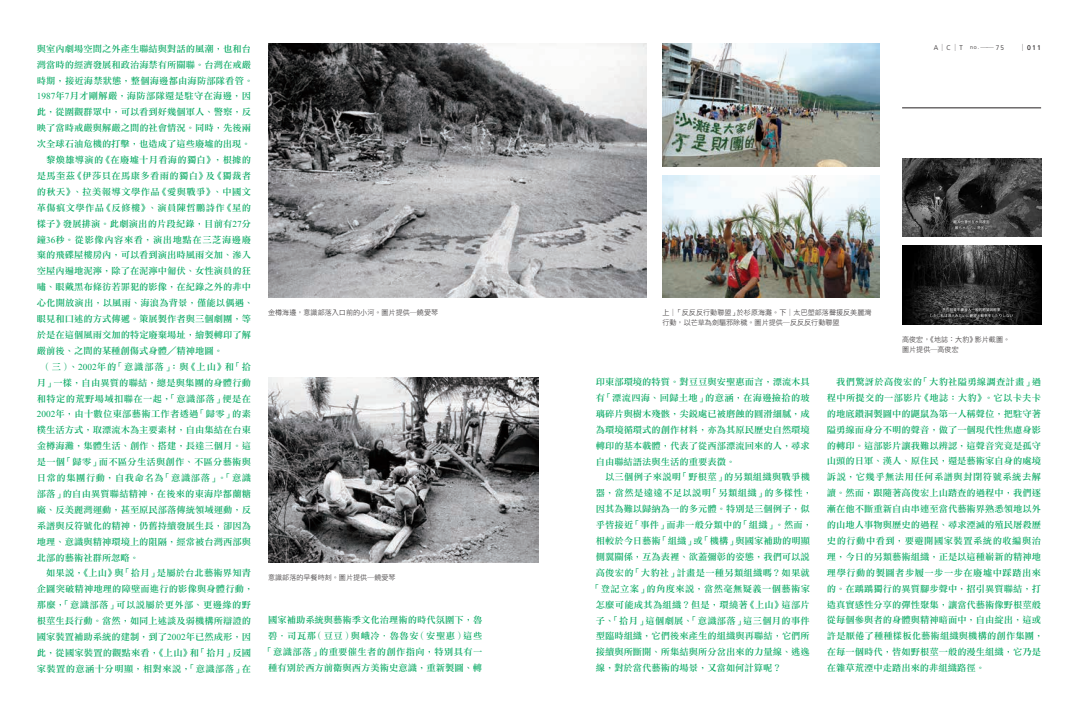
<style>
.page{position:relative;width:1078px;height:720px;background:#fff}
.page>*{position:absolute;margin:0;border:0;box-sizing:border-box;transform-origin:0 0}
.t1{font:9.1px/15.9px "DF Li Song Std W5";letter-spacing:.005em;color:#00a75f;text-align:justify}
.t2{font:9.1px "DF Li Song Std W5";letter-spacing:.045em;color:#00a75f}
.t3{font:9.1px "DF Li Song Std W5";letter-spacing:.03em;color:#00a75f}
.t4{font:9.1px "DF Li Song Std W5";letter-spacing:.035em;color:#00a75f}
.t5{font:9.1px "DF Li Song Std W5";letter-spacing:.065em;color:#00a75f}
.t6{font:9.1px "DF Li Song Std W5";letter-spacing:.06em;color:#00a75f}
.t7{font:9.1px "DF Li Song Std W5";letter-spacing:.04em;color:#00a75f}
.t8{font:7.2px/10.2px "DF Hei Std W3";color:#231f20}
.t9{font:7.1px "DF Hei Std W3";color:#231f20}
.t10{font:6.9px "Frutiger";color:#231f20}
.s1{font-family:"Frutiger";font-weight:300;font-size:6.9px}
.s2{font-family:"Frutiger";font-weight:300;font-size:5.5px}
.s3{font-family:"Frutiger";font-weight:300;font-size:6.7px}
.s4{font-family:"DF Hei Std W3";font-size:7.1px}
.s5{font-family:"Times New Roman"}
</style>
<div class="page">
<img style="left:902px;top:159px;width:138px;height:78px">
<img style="left:902px;top:246px;width:138px;height:78px">
<img style="left:268px;top:377px;width:271px;height:185px">
<img style="left:268px;top:44px;width:378px;height:254px">
<img style="left:662px;top:44px;width:217px;height:122px">
<img style="left:662px;top:176px;width:217px;height:122px">
<hr style="left:901px;top:108px;width:139px;height:1px;background:#231f20">
<p class="t1" style="left:37px;top:40px;width:216px">與室內劇場空間之外產生聯結與對話的風潮，也和台</p>
<p class="t9" style="left:933px;top:44px;width:72px"><span class="s1">A</span>│<span class="s1">C</span>│<span class="s1">T</span> <span class="s2">no.</span>── <span class="s3">75</span></p>
<p class="t10" style="left:1019px;top:43px;width:23px"><span class="s4">│</span>011</p>
<p class="t1" style="left:37px;top:56px;width:216px">灣當時的經濟發展和政治海禁有所關聯。台灣在戒嚴</p>
<p class="t1" style="left:37px;top:72px;width:218px">時期，接近海禁狀態，整個海邊都由海防部隊看管。</p>
<p class="t4" style="left:37px;top:91px;width:215px"><span class="s5">1987</span>年<span class="s5">7</span>月才剛解嚴，海防部隊還是駐守在海邊，因</p>
<p class="t1" style="left:37px;top:104px;width:215px">此，從圍觀群眾中，可以看到好幾個軍人、警察，反</p>
<p class="t1" style="left:37px;top:120px;width:216px">映了當時戒嚴與解嚴之間的社會情況。同時，先後兩</p>
<p class="t1" style="left:37px;top:136px;width:215px">次全球石油危機的打擊，也造成了這些廢墟的出現。</p>
<p class="t3" style="left:46px;top:155px;width:206px">黎煥雄導演的《在廢墟十月看海的獨白》，根據的</p>
<p class="t2" style="left:37px;top:171px;width:216px">是馬奎茲《伊莎貝在馬康多看雨的獨白》及《獨裁者</p>
<p class="t2" style="left:37px;top:187px;width:216px">的秋天》、拉美報導文學作品《愛與戰爭》、中國文</p>
<p class="t2" style="left:37px;top:203px;width:216px">革傷痕文學作品《反修樓》、演員陳哲鵬詩作《星的</p>
<p class="t1" style="left:37px;top:215px;width:216px">樣子》發展排演。此劇演出的片段紀錄，目前有<span class="s5">27</span>分</p>
<p class="t5" style="left:37px;top:234px;width:215px">鐘<span class="s5">36</span>秒。從影像內容來看，演出地點在三芝海邊廢</p>
<p class="t1" style="left:37px;top:247px;width:216px">棄的飛碟屋樓房內，可以看到演出時風雨交加、滲入</p>
<p class="t1" style="left:37px;top:263px;width:216px">空屋內遍地泥濘，除了在泥濘中匍伏、女性演員的狂</p>
<p class="t1" style="left:37px;top:279px;width:216px">嘯、眼戴黑布條彷若罪犯的影像，在紀錄之外的非中</p>
<p class="t1" style="left:37px;top:295px;width:218px">心化開放演出，以風雨、海浪為背景，僅能以偶遇、</p>
<p class="t1" style="left:37px;top:311px;width:216px">眼見和口述的方式傳遞。策展製作者與三個劇團，等</p>
<p class="t1" style="left:37px;top:327px;width:216px">於是在這個風雨交加的特定廢棄場址，繪製轉印了解</p>
<p class="t1" style="left:37px;top:342px;width:187px">嚴前後、之間的某種創傷式身體／精神地圖。</p>
<p class="t1" style="left:42px;top:358px;width:211px">（三）、<span class="s5">2002</span>年的「意識部落」：與《上山》和「拾</p>
<p class="t1" style="left:37px;top:374px;width:216px">月」一樣，自由異質的聯結，總是與集團的身體行動</p>
<p class="t2" style="left:37px;top:393px;width:216px">和特定的荒野場域扣聯在一起，「意識部落」便是在</p>
<p class="t4" style="left:37px;top:409px;width:215px"><span class="s5">2002</span>年，由十數位東部藝術工作者透過「歸零」的素</p>
<p class="t1" style="left:37px;top:422px;width:216px">樸生活方式，取漂流木為主要素材，自由集結在台東</p>
<p class="t1" style="left:37px;top:438px;width:215px">金樽海灘，集體生活、創作、搭建，長達三個月。這</p>
<p class="t3" style="left:37px;top:457px;width:216px">是一個「歸零」而不區分生活與創作、不區分藝術與</p>
<p class="t6" style="left:37px;top:473px;width:216px">日常的集團行動，自我命名為「意識部落」。「意識</p>
<p class="t1" style="left:37px;top:486px;width:216px">部落」的自由異質聯結精神，在後來的東海岸都蘭糖</p>
<p class="t1" style="left:37px;top:502px;width:215px">廠、反美麗灣運動，甚至原民部落傳統領域運動，反</p>
<p class="t1" style="left:37px;top:517px;width:216px">系譜與反符號化的精神，仍舊持續發展生長，卻因為</p>
<p class="t1" style="left:37px;top:533px;width:216px">地理、意識與精神環境上的阻隔，經常被台灣西部與</p>
<p class="t1" style="left:37px;top:549px;width:104px">北部的藝術社群所忽略。</p>
<p class="t1" style="left:46px;top:565px;width:206px">如果說，《上山》與「拾月」是屬於台北藝術界知青</p>
<p class="t1" style="left:37px;top:581px;width:218px">企圖突破精神地理的障壁而進行的影像與身體行動，</p>
<p class="t2" style="left:37px;top:600px;width:216px">那麼，「意識部落」可以說屬於更外部、更邊緣的野</p>
<p class="t1" style="left:37px;top:613px;width:216px">根莖生長行動。當然，如同上述談及弱機構所辯證的</p>
<p class="t1" style="left:37px;top:629px;width:216px">國家裝置補助系統的建制，到了<span class="s5">2002</span>年已然成形，因</p>
<p class="t1" style="left:37px;top:645px;width:216px">此，從國家裝置的觀點來看，《上山》和「拾月」反國</p>
<p class="t2" style="left:37px;top:664px;width:216px">家裝置的意涵十分明顯，相對來說，「意識部落」在</p>
<p class="t8" style="left:662px;top:307px;width:211px">上│「反反反行動聯盟」於杉原海灘。下│太巴塱部落聲援反美麗灣行動，以芒草為劍驅邪除穢。圖片提供─反反反行動聯盟</p>
<p class="t8" style="left:268px;top:307px;width:172px">金樽海邊，意識部落入口前的小河。圖片提供─饒愛琴</p>
<p class="t8" style="left:901px;top:334px;width:110px">高俊宏，《地誌：大豹》影片截圖。圖片提供─高俊宏</p>
<p class="t1" style="left:826px;top:374px;width:218px;text-align:left;text-indent:9px">我們驚訝於高俊宏的「大豹社隘勇線調查計畫」過程中所提交的一部影片《地誌：大豹》。它以卡夫卡的地底鑽洞製圖中的鼴鼠為第一人稱聲位，把駐守著隘勇線而身分不明的聲音，做了一個現代性焦慮身影的轉印。這部影片讓我難以辨認，這聲音究竟是孤守山頭的日軍、漢人、原住民，還是藝術家自身的處境訴說，它幾乎無法用任何系譜與封閉符號系統去解讀。然而，跟隨著高俊宏上山踏查的過程中，我們逐漸在他不斷重新自由串連至當代藝術界熟悉領地以外的山地人事物與歷史的過程、尋求湮滅的殖民屠殺歷史的行動中看到，要避開國家裝置系統的收編與治理，今日的另類藝術組織，正是以這種嶄新的精神地理學行動的製圖者步履一步一步在廢墟中踩踏出來的。在踽踽獨行的異質腳步聲中，招引異質聯結，打造真實感性分享的彈性聚集，讓當代藝術像野根莖般從每個參與者的身體與精神暗面中，自由綻出，這或許是厭倦了種種樣板化藝術組織與機構的創作集團，在每一個時代，皆如野根莖一般的漫生組織，它乃是在雜草荒湮中走踏出來的非組織路徑。</p>
<p class="t1" style="left:595px;top:374px;width:216px">印東部環境的特質。對豆豆與安聖惠而言，漂流木具有「漂流四海、回歸土地」的意涵，在海邊撿拾的玻璃碎片與樹木殘骸，尖銳處已被磨蝕的圓滑細膩，成為環境循環式的創作材料，亦為其原民歷史自然環境轉印的基本載體，代表了從西部漂流回來的人，尋求自由聯結語法與生活的重要表徵。</p>
<p class="t3" style="left:605px;top:472px;width:206px">以三個例子來說明「野根莖」的另類組織與戰爭機</p>
<p class="t2" style="left:595px;top:488px;width:218px">器，當然是遠遠不足以說明「另類組織」的多樣性，</p>
<p class="t1" style="left:595px;top:501px;width:216px">因其為難以歸納為一的多元體。特別是三個例子，似</p>
<p class="t1" style="left:595px;top:517px;width:218px">乎皆接近「事件」而非一般分類中的「組織」。然而，</p>
<p class="t1" style="left:595px;top:533px;width:216px">相較於今日藝術「組織」或「機構」與國家補助的明顯</p>
<p class="t1" style="left:595px;top:549px;width:215px">側翼關係，互為表裡、欲蓋彌彰的姿態，我們可以說</p>
<p class="t3" style="left:595px;top:568px;width:216px">高俊宏的「大豹社」計畫是一種另類組織嗎？如果就</p>
<p class="t7" style="left:591px;top:584px;width:220px">「登記立案」的角度來說，當然毫無疑義一個藝術家</p>
<p class="t3" style="left:595px;top:599px;width:215px">怎麼可能成其為組織？但是，環繞著《上山》這部片</p>
<p class="t3" style="left:595px;top:615px;width:215px">子、「拾月」這個劇展、「意識部落」這三個月的事件</p>
<p class="t1" style="left:595px;top:628px;width:216px">型臨時組織，它們後來產生的組織與再聯結，它們所</p>
<p class="t1" style="left:595px;top:644px;width:216px">接續與所斷開、所集結與所分岔出來的力量線、逃逸</p>
<p class="t1" style="left:595px;top:660px;width:187px">線，對於當代藝術的場景，又當如何計算呢？</p>
<p class="t8" style="left:268px;top:572px;width:129px">意識部落的早餐時刻。圖片提供─饒愛琴</p>
<p class="t1" style="left:263px;top:612px;width:220px;text-align:center">國家補助系統與藝術季文化治理術的時代氛圍下，魯碧．司瓦那（豆豆）與峨冷．魯魯安（安聖惠）這些「意識部落」的重要催生者的創作指向，特別具有一種有別於西方前衛與西方美術史意識，重新製圖、轉</p>
</div>
